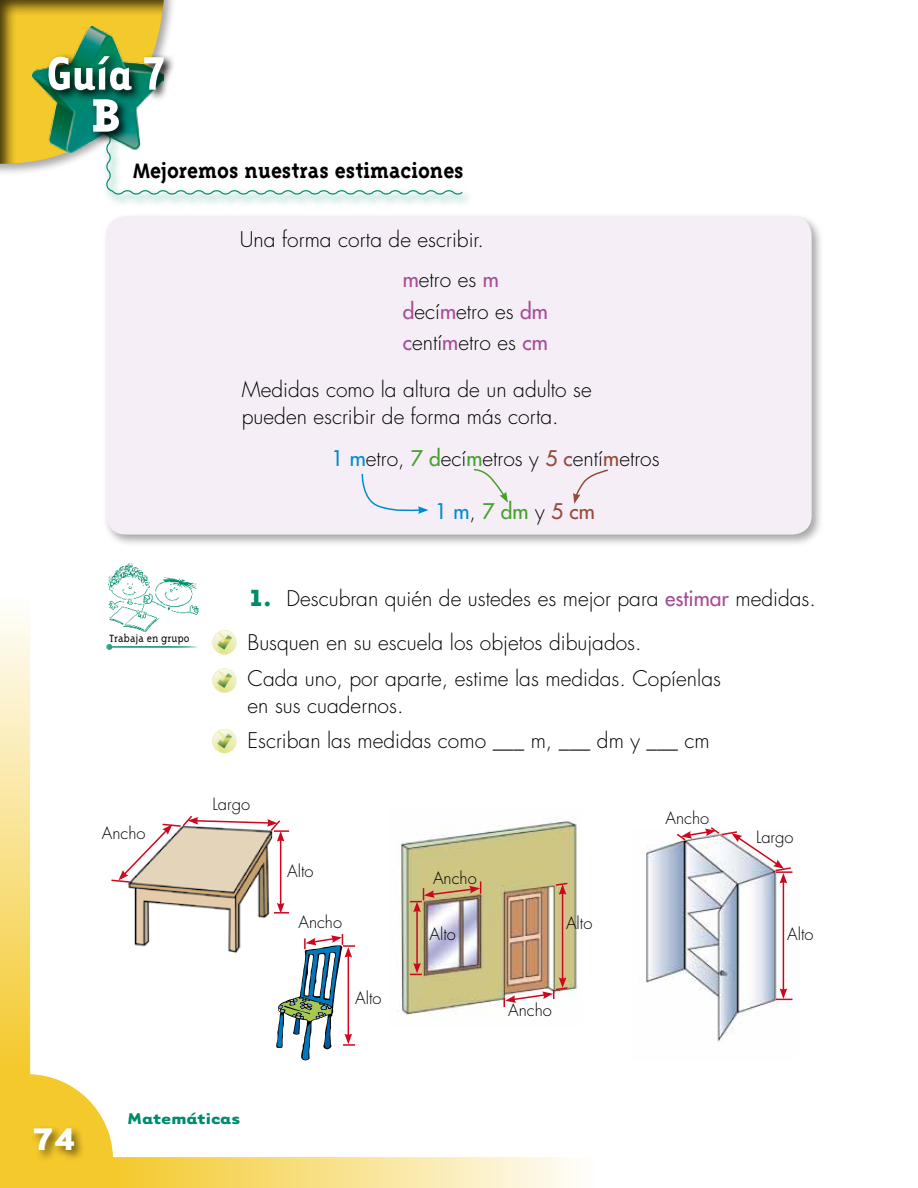
<style>
.page{position:relative;width:918px;height:1188px;background:#fff}
.page>*{position:absolute;margin:0;border:0;box-sizing:border-box;transform-origin:0 0}
.t1{font:700 54px "Tarzana Narrow";color:#fff}
.t2{font:800 54px "Triplex Serif";color:#fff}
.t3{font:700 36px "Tarzana Wide";color:#fff}
.t4{font:700 24px "Triplex Serif";color:#000}
.t5{font:300 21px/27px "Futura";color:#000}
.t6{font:21px "Futura";color:#44a12b}
.t7{font:700 18px "Tarzana Wide";color:#008c6a}
.t8{font:300 16.5px "Futura";color:#000}
.t9{font:300 12px "Triplex Serif";color:#000}
.s1{font-weight:400;color:#a64d94}
.s2{font-weight:400;color:#008bd0}
.s3{font-weight:400;color:#44a12b}
.s4{font-weight:400;color:#944b3c}
.s5{color:#008bd0}
.s6{font-weight:300;color:#000}
.s7{color:#944b3c}
.s8{font-family:"Tarzana Wide";font-weight:700;font-size:27px;color:#008c6a}
.s9{font-weight:700;color:#008c6a}
</style>
<div class="page">
<svg style="left:108px;top:193px;width:361px;height:11px;fill:#e6f3f0"></svg>
<svg style="left:0;top:0;width:464px;height:196px"></svg>
<svg style="left:45px;top:52px;width:131px;height:92px"></svg>
<div style="left:102px;top:212px;width:722px;height:335px;background:#000;opacity:.35"></div>
<div style="left:106px;top:216px;width:706px;height:319px;background:#f5eef6;border-radius:19px"></div>
<svg style="left:361px;top:473px;width:67px;height:41px"></svg>
<svg style="left:473px;top:469px;width:35px;height:34px"></svg>
<svg style="left:573px;top:469px;width:35px;height:35px"></svg>
<img style="left:109px;top:563px;width:88px;height:32px">
<img style="left:646px;top:843px;width:147px;height:200px">
<hr style="left:783px;top:881px;width:1px;height:110px;background:#cd071e">
<svg style="left:675px;top:827px;width:117px;height:57px"></svg>
<svg style="left:776px;top:988px;width:16px;height:12px"></svg>
<svg style="left:0;top:595px;width:578px;height:593px"></svg>
<h1 class="t1" style="left:46px;top:40px;width:121px">Guía 7</h1>
<h1 class="t2" style="left:91px;top:84px;width:31px">B</h1>
<p class="t4" style="left:133px;top:157px;width:332px">Mejoremos nuestras estimaciones</p>
<p class="t5" style="left:403px;top:220px;width:98px;line-height:40.3px;text-indent:-163px">Una forma corta de escribir. <span class="s1">m</span>etro es <span class="s1">m</span></p>
<p class="t5" style="left:403px;top:296px;width:147px;line-height:31.2px"><span class="s1">d</span>ecí<span class="s1">m</span>etro es <span class="s1">dm c</span>entí<span class="s1">m</span>etro es <span class="s1">cm</span></p>
<p class="t5" style="left:242px;top:376px;width:351px">Medidas como la altura de un adulto se pueden escribir de forma más corta.</p>
<p class="t5" style="left:332px;top:446px;width:330px"><span class="s2">1 m</span>etro, <span class="s3">7 d</span>ecí<span class="s3">m</span>etros y <span class="s4">5 c</span>entí<span class="s4">m</span>etros</p>
<p class="t6" style="left:435px;top:497px;width:161px"><span class="s5">1 m</span><span class="s6">,</span> 7 dm <span class="s6">y</span> <span class="s7">5 cm</span></p>
<p class="t9" style="left:109px;top:632px;width:82px">Trabaja en grupo</p>
<p class="t8" style="left:102px;top:823px;width:45px">Ancho</p>
<p class="t5" style="left:248px;top:577px;width:570px;line-height:44px"><span class="s8">1</span><span class="s9">.</span> Descubran quién de ustedes es mejor para <span class="s1">estimar</span> medidas.<br>Busquen en su escuela los objetos dibujados.</p>
<p class="t5" style="left:248px;top:665px;width:475px">Cada uno, por aparte, estime las medidas. Copíenlas en sus cuadernos.</p>
<p class="t5" style="left:248px;top:728px;width:464px">Escriban las medidas como ___ m, ___ dm y ___ cm</p>
<p class="t8" style="left:212px;top:794px;width:39px">Largo</p>
<p class="t8" style="left:287px;top:861px;width:28px">Alto</p>
<p class="t8" style="left:298px;top:912px;width:45px">Ancho</p>
<p class="t8" style="left:355px;top:988px;width:28px">Alto</p>
<p class="t8" style="left:433px;top:868px;width:45px">Ancho</p>
<p class="t8" style="left:430px;top:924px;width:28px">Alto</p>
<p class="t8" style="left:566px;top:913px;width:28px">Alto</p>
<p class="t8" style="left:508px;top:1000px;width:45px">Ancho</p>
<p class="t8" style="left:666px;top:808px;width:45px">Ancho</p>
<p class="t8" style="left:756px;top:827px;width:39px">Largo</p>
<p class="t8" style="left:787px;top:924px;width:28px">Alto</p>
<h2 class="t3" style="left:32px;top:1115px;width:45px">74</h2>
<p class="t7" style="left:128px;top:1106px;width:114px">Matemáticas</p>
</div>
